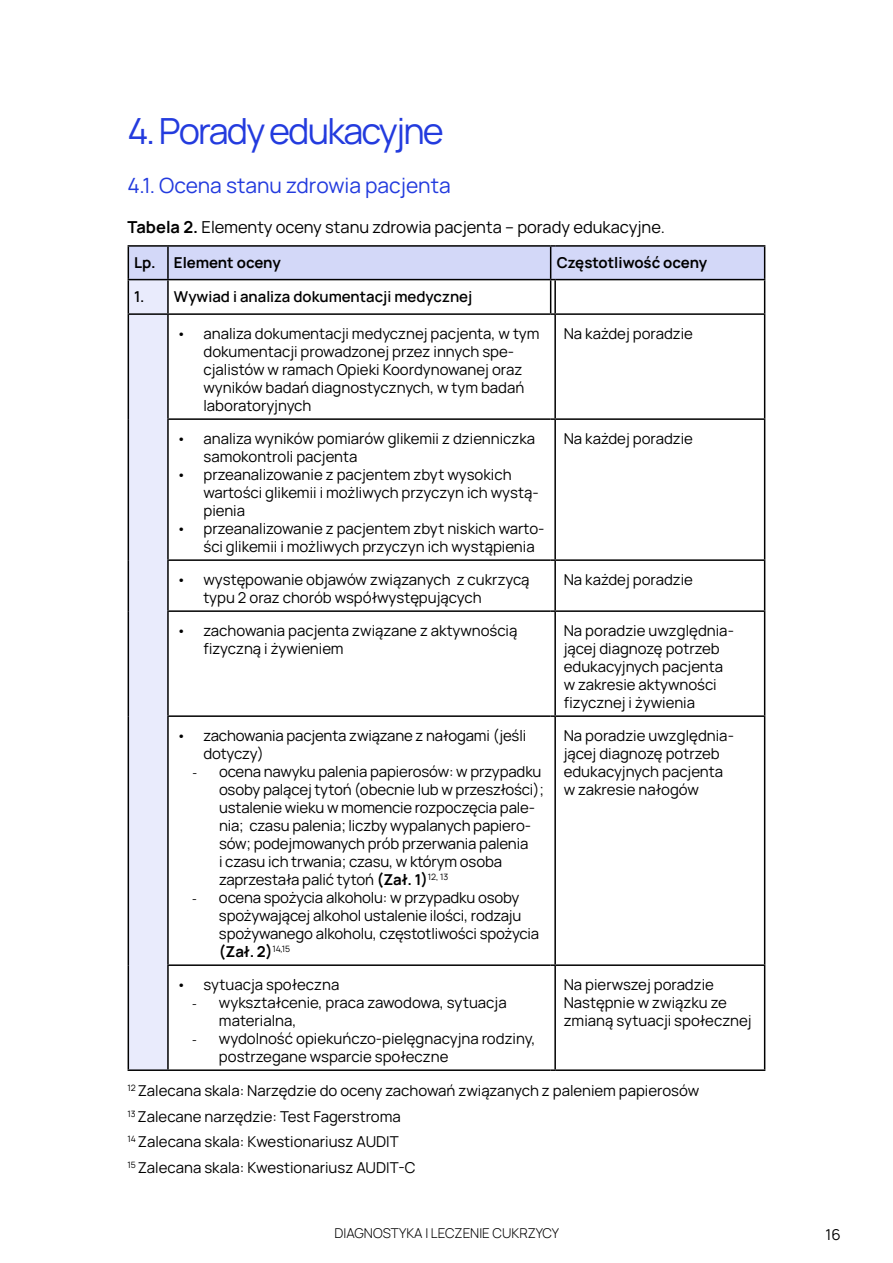
<style>
.page{position:relative;width:893px;height:1263px;background:#fff}
.page>*{position:absolute;margin:0;border:0;box-sizing:border-box;transform-origin:0 0}
.t1{font:36px "Manrope";letter-spacing:-.05em;color:#233bde}
.t2{font:21px "Manrope";color:#233bde}
.t3{font:16.5px "Manrope";color:#000}
.t4{font:15px/18px "Manrope";color:#000}
.t5{font:600 15px "Manrope";color:#000}
.t6{font:700 15px "Manrope";color:#000}
.t7{font:300 13.5px "Manrope";color:#000}
.s1{font-weight:700}
.s2{font-family:"Minion Pro"}
</style>
<div class="page">
<svg style="left:128px;top:245px;width:637px;height:826px"></svg>
<hr style="left:555px;top:1069px;width:210px;height:2px;background:#000">
<h1 class="t1" style="left:128px;top:104px;width:318px">4. Porady edukacyjne</h1>
<h2 class="t2" style="left:128px;top:170px;width:325px">4.1. Ocena stanu zdrowia pacjenta</h2>
<p class="t3" style="left:128px;top:215px;width:539px"><span class="s1">Tabela 2.</span> Elementy oceny stanu zdrowia pacjenta – porady edukacyjne.</p>
<p class="t6" style="left:134px;top:250px;width:148px">Lp. Element oceny</p>
<p class="t6" style="left:557px;top:250px;width:152px">Częstotliwość oceny</p>
<p class="t5" style="left:134px;top:284px;width:339px">1. Wywiad i analiza dokumentacji medycznej</p>
<p class="t4" style="left:203px;top:323px;width:338px;text-indent:-27px">• analiza dokumentacji medycznej pacjenta, w tym dokumentacji prowadzonej przez innych spe&shy;cjalistów w ramach Opieki Koordynowanej oraz wyników badań diagnostycznych, w tym badań laboratoryjnych</p>
<p class="t4" style="left:564px;top:323px;width:131px">Na każdej poradzie</p>
<p class="t4" style="left:203px;top:428px;width:333px;text-indent:-27px">• analiza wyników pomiarów glikemii z dzienniczka samokontroli pacjenta</p>
<p class="t4" style="left:203px;top:464px;width:337px;text-indent:-27px">• przeanalizowanie z pacjentem zbyt wysokich wartości glikemii i możliwych przyczyn ich wystą&shy;pienia</p>
<p class="t4" style="left:203px;top:518px;width:343px;text-indent:-27px">• przeanalizowanie z pacjentem zbyt niskich warto&shy;ści glikemii i możliwych przyczyn ich wystąpienia</p>
<p class="t4" style="left:564px;top:428px;width:131px">Na każdej poradzie</p>
<p class="t4" style="left:203px;top:569px;width:328px;text-indent:-27px">• występowanie objawów związanych z cukrzycą typu 2 oraz chorób współwystępujących</p>
<p class="t4" style="left:564px;top:569px;width:131px">Na każdej poradzie</p>
<p class="t4" style="left:203px;top:620px;width:315px;text-indent:-27px">• zachowania pacjenta związane z aktywnością fizyczną i żywieniem</p>
<p class="t4" style="left:564px;top:620px;width:172px">Na poradzie uwzględnia&shy;jącej diagnozę potrzeb edukacyjnych pacjenta w zakresie aktywności fizycznej i żywienia</p>
<p class="t4" style="left:203px;top:725px;width:324px;text-indent:-27px">• zachowania pacjenta związane z nałogami (jeśli dotyczy)</p>
<p class="t4" style="left:219px;top:761px;width:326px;text-indent:-27px"><span class="s2">-</span> ocena nawyku palenia papierosów: w przypadku osoby palącej tytoń (obecnie lub w przeszłości); ustalenie wieku w momencie rozpoczęcia pale&shy;nia; czasu palenia; liczby wypalanych papiero&shy;sów; podejmowanych prób przerwania palenia<br>i czasu ich trwania; czasu, w którym osoba zaprzestała palić tytoń <span class="s1">(Zał. 1)</span><sup>12,</sup> <sup>13</sup></p>
<p class="t4" style="left:219px;top:887px;width:322px;text-indent:-27px"><span class="s2">-</span> ocena spożycia alkoholu: w przypadku osoby spożywającej alkohol ustalenie ilości, rodzaju spożywanego alkoholu, częstotliwości spożycia <span class="s1">(Zał. 2)</span><sup>14,15</sup></p>
<p class="t4" style="left:564px;top:725px;width:172px">Na poradzie uwzględnia&shy;jącej diagnozę potrzeb edukacyjnych pacjenta w zakresie nałogów</p>
<p class="t4" style="left:176px;top:974px;width:164px">• sytuacja społeczna</p>
<p class="t4" style="left:219px;top:992px;width:289px;text-indent:-27px"><span class="s2">-</span> wykształcenie, praca zawodowa, sytuacja materialna,</p>
<p class="t4" style="left:219px;top:1028px;width:318px;text-indent:-27px"><span class="s2">-</span> wydolność opiekuńczo-pielęgnacyjna rodziny, postrzegane wsparcie społeczne</p>
<p class="t4" style="left:564px;top:974px;width:189px">Na pierwszej poradzie<br>Następnie w związku ze zmianą sytuacji społecznej</p>
<p class="t4" style="left:128px;top:1077px;width:573px;line-height:25.7px"><sup>12</sup> Zalecana skala: Narzędzie do oceny zachowań związanych z paleniem papierosów<br><sup>13</sup> Zalecane narzędzie: Test Fagerstroma</p>
<p class="t4" style="left:128px;top:1132px;width:273px"><sup>14</sup> Zalecana skala: Kwestionariusz AUDIT</p>
<p class="t4" style="left:128px;top:1157px;width:290px"><sup>15</sup> Zalecana skala: Kwestionariusz AUDIT-C</p>
<p class="t7" style="left:335px;top:1223px;width:226px">DIAGNOSTYKA I LECZENIE CUKRZYCY</p>
<p class="t4" style="left:826px;top:1224px;width:17px">16</p>
</div>
